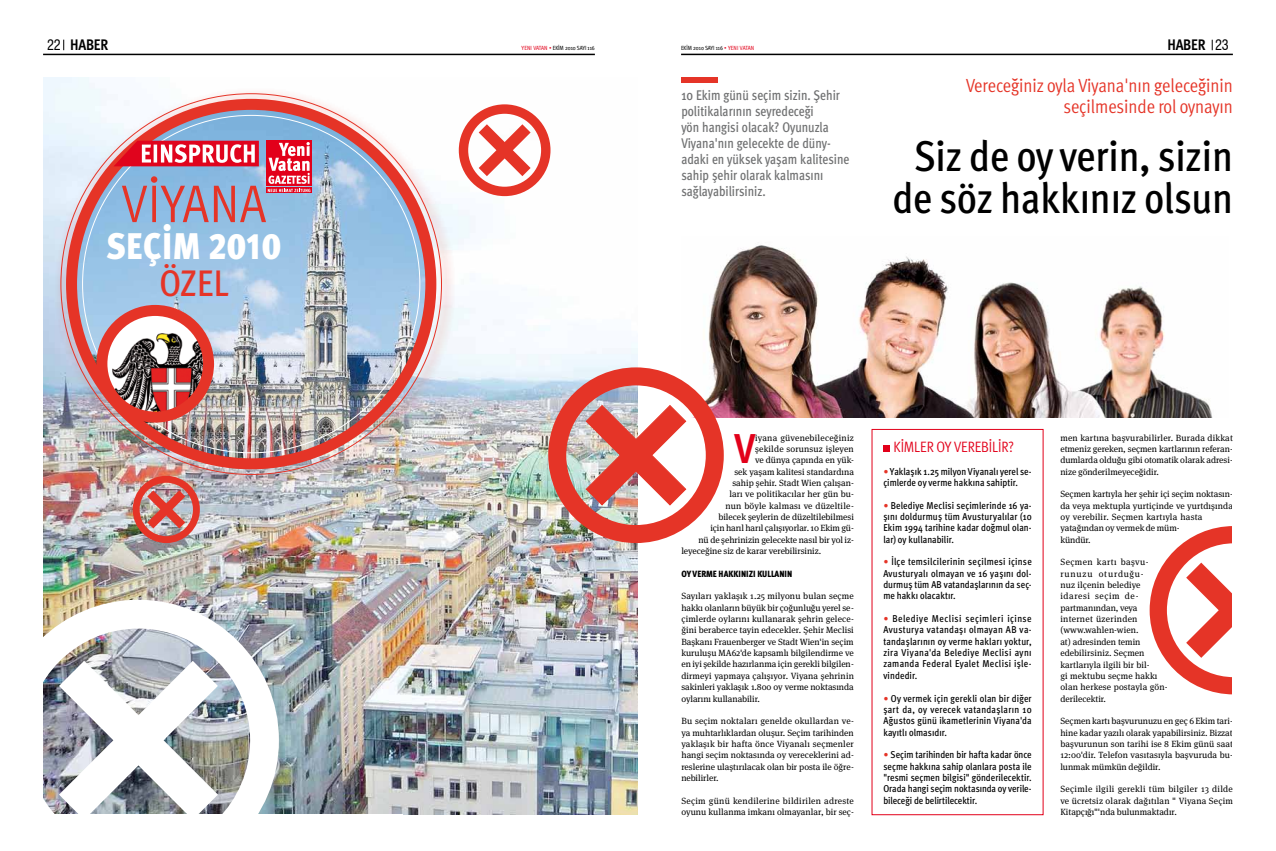
<style>
.page{position:relative;width:1276px;height:851px;background:#fff}
.page>*{position:absolute;margin:0;border:0;box-sizing:border-box;transform-origin:0 0}
.t1{font:53px "Meta Cond Pro";color:#e53427}
.t2{font:500 43px/42px "Meta Cond Pro";letter-spacing:-.005em;color:#000;text-align:center}
.t3{font:700 41.8px "Meta Cond Pro";color:#e2001a}
.t4{font:900 37px "Meta Cond Pro";color:#fff}
.t5{font:500 37px "Meta Cond Pro";color:#e53427}
.t6{font:19px/21px "Meta Cond Pro";letter-spacing:-.005em;color:#e53427;text-align:right}
.t7{font:700 15.3px "Meta Cond Pro";letter-spacing:-.015em;color:#000}
.t8{font:15px "Meta Cond Pro";letter-spacing:-.005em;color:#e2001a}
.t9{font:500 14px/16px "Meta Cond Pro";color:#707172;scale:.95 1}
.t10{font:500 10px/11.3px "Meta Cond Pro";letter-spacing:.005em;color:#000;text-align:justify}
.t11{font:9px/11.3px "Meta Serif Pro";color:#000;text-align:justify}
.t12{font:9px "Meta Serif Pro";letter-spacing:.02em;color:#000}
.t13{font:900 9px "Meta Cond Pro";letter-spacing:.045em;color:#000}
.t14{font:9px "Meta Serif Pro";letter-spacing:.025em;color:#000}
.t15{font:6px "Meta Cond Pro";letter-spacing:-.01em;color:#000}
.s1{font-family:"Swiss 721 BT";font-weight:400;font-stretch:condensed;font-size:14px}
.s2{color:#e2001a}
.s3{font-family:"Meta Serif Pro";font-weight:400;color:#e53427}
</style>
<div class="page">
<hr style="left:43px;top:54px;width:552px;height:1px;background:#000">
<hr style="left:681px;top:54px;width:552px;height:1px;background:#000">
<img style="left:43px;top:78px;width:595px;height:736px">
<img style="left:681px;top:245px;width:532px;height:173px">
<img style="left:43px;top:599px;width:236px;height:215px">
<img style="left:585px;top:404px;width:102px;height:102px">
<div style="left:548px;top:367px;width:176px;height:176px;border:18px solid #e53427;border-radius:50%"></div>
<svg style="left:479px;top:124px;width:51px;height:52px"></svg>
<div style="left:459px;top:104px;width:91px;height:92px;border:9px solid #e53427;border-radius:50%"></div>
<svg style="left:147px;top:490px;width:38px;height:38px"></svg>
<div style="left:133px;top:476px;width:67px;height:67px;border:7px solid #e53427;border-radius:50%"></div>
<div style="left:883px;top:445px;width:7px;height:7px;background:#e2001a"></div>
<div style="left:681px;top:78px;width:37px;height:5px;background:#e53427"></div>
<img style="left:54px;top:87px;width:401px;height:401px">
<img style="left:72px;top:108px;width:359px;height:355px">
<div style="left:66px;top:99px;width:370px;height:370px;border:11px solid #e53427;border-radius:50%"></div>
<svg style="left:102px;top:310px;width:106px;height:107px"></svg>
<img style="left:112px;top:333px;width:96px;height:84px">
<div style="left:96px;top:305px;width:118px;height:117px;border:11px solid #e53427;border-radius:50%"></div>
<div style="left:266px;top:141px;width:46px;height:45px;background:#e2001a"></div>
<svg style="left:266px;top:188px;width:46px;height:5px"></svg>
<svg style="left:268px;top:142px;width:42px;height:50px"></svg>
<svg style="left:114px;top:141px;width:145px;height:25px"></svg>
<svg style="left:1149px;top:526px;width:83px;height:168px"></svg>
<h3 class="t7" style="left:47px;top:35px;width:63px"><span class="s1">22</span> HABER</h3>
<p class="t15" style="left:521px;top:44px;width:75px"><span class="s2">YENI VATAN •</span> EKİM 2010 SAYI 116</p>
<p class="t15" style="left:681px;top:44px;width:74px">EKİM 2010 SAYI 116 <span class="s2">• YENI VATAN</span></p>
<h3 class="t7" style="left:1167px;top:35px;width:63px">HABER <span class="s1">23</span></h3>
<h1 class="t1" style="left:122px;top:169px;width:90px">VİYANA</h1>
<h3 class="t4" style="left:106px;top:222px;width:177px">SEÇİM 2010</h3>
<h3 class="t5" style="left:159px;top:259px;width:71px">ÖZEL</h3>
<h3 class="t9" style="left:681px;top:87px;width:178px">10 Ekim günü seçim sizin. Şehir politikalarının seyredeceği<br>yön hangisi olacak? Oyunuzla<br>Viyana'nın gelecekte de düny&shy;adaki en yüksek yaşam kalitesine sahip şehir olarak kalmasını sağlayabilirsiniz.</h3>
<h3 class="t6" style="left:966px;top:76px;width:268px">Vereceğiniz oyla Viyana'nın geleceğinin seçilmesinde rol oynayın</h3>
<h2 class="t2" style="left:892px;top:136px;width:342px">Siz de oy verin, sizin de söz hakkınız olsun</h2>
<h3 class="t3" style="left:734px;top:421px;width:22px">V</h3>
<p class="t14" style="left:755px;top:431px;width:100px">iyana güvenebileceğiniz</p>
<p class="t11" style="left:755px;top:442px;width:100px">şekilde sorunsuz işleyen</p>
<p class="t11" style="left:755px;top:454px;width:100px">ve dünya çapında en yük-</p>
<p class="t11" style="left:734px;top:465px;width:121px">sek yaşam kalitesi standardına</p>
<p class="t11" style="left:732px;top:476px;width:123px">sahip şehir. Stadt Wien çalışan-</p>
<p class="t11" style="left:729px;top:488px;width:126px">ları ve politikacılar her gün bu-</p>
<p class="t12" style="left:725px;top:499px;width:130px">nun böyle kalması ve düzeltile-</p>
<p class="t11" style="left:718px;top:510px;width:137px">bilecek şeylerin de düzeltilebilmesi</p>
<p class="t11" style="left:710px;top:522px;width:145px">için harıl harıl çalışıyorlar. 10 Ekim gü-</p>
<p class="t11" style="left:698px;top:533px;width:157px">nü de şehrinizin gelecekte nasıl bir yol iz-</p>
<p class="t11" style="left:681px;top:544px;width:141px">leyeceğine siz de karar verebilirsiniz.</p>
<p class="t13" style="left:681px;top:567px;width:112px">OY VERME HAKKINIZI KULLANIN</p>
<p class="t11" style="left:681px;top:590px;width:174px">Sayıları yaklaşık 1.25 milyonu bulan seçme hakkı olanların büyük bir çoğunluğu yerel se&shy;çimlerde oylarını kullanarak şehrin gelece&shy;ğini beraberce tayin edecekler. Şehir Meclisi Başkanı Frauenberger ve Stadt Wien'in seçim kuruluşu MA62'de kapsamlı bilgilendirme ve en iyi şekilde hazırlanma için gerekli bilgilen&shy;dirmeyi yapmaya çalışıyor. Viyana şehrinin sakinleri yaklaşık 1.800 oy verme noktasında oylarını kullanabilir.</p>
<p class="t11" style="left:681px;top:714px;width:174px">Bu seçim noktaları genelde okullardan ve&shy;ya muhtarlıklardan oluşur. Seçim tarihinden yaklaşık bir hafta önce Viyanalı seçmenler hangi seçim noktasında oy vereceklerini ad&shy;reslerine ulaştırılacak olan bir posta ile öğre&shy;nebilirler.</p>
<p class="t11" style="left:681px;top:794px;width:174px">Seçim günü kendilerine bildirilen adreste oyunu kullanma imkanı olmayanlar, bir seç-</p>
<h3 class="t8" style="left:893px;top:437px;width:122px">Kimler oy verebilir?</h3>
<p class="t10" style="left:883px;top:465px;width:150px"><span class="s3">•</span> Yaklaşık 1.25 milyon Viyanalı yerel se&shy;çimlerde oy verme hakkına sahiptir.</p>
<p class="t10" style="left:883px;top:499px;width:150px"><span class="s3">•</span> Belediye Meclisi seçimlerinde 16 ya&shy;şını doldurmuş tüm Avusturyalılar (10<br>Ekim 1994 tarihine kadar doğmul olan&shy;lar) oy kullanabilir.</p>
<p class="t10" style="left:883px;top:556px;width:150px"><span class="s3">•</span> İlçe temsilcilerinin seçilmesi içinse Avusturyalı olmayan ve 16 yaşını dol&shy;durmuş tüm AB vatandaşlarının da seç&shy;me hakkı olacaktır.</p>
<p class="t10" style="left:883px;top:613px;width:150px"><span class="s3">•</span> Belediye Meclisi seçimleri içinse Avusturya vatandaşı olmayan AB va&shy;tandaşlarının oy verme hakları yoktur, zira Viyana'da Belediye Meclisi aynı zamanda Federal Eyalet Meclisi işle&shy;vindedir.</p>
<p class="t10" style="left:883px;top:692px;width:150px"><span class="s3">•</span> Oy vermek için gerekli olan bir diğer şart da, oy verecek vatandaşların 10<br>Ağustos günü ikametlerinin Viyana'da kayıtlı olmasıdır.</p>
<p class="t10" style="left:883px;top:749px;width:150px"><span class="s3">•</span> Seçim tarihinden bir hafta kadar önce seçme hakkına sahip olanlara posta ile "resmi seçmen bilgisi" gönderilecektir.<br>Orada hangi seçim noktasında oy verile&shy;bileceği de belirtilecektir.</p>
<p class="t11" style="left:1060px;top:431px;width:174px">men kartına başvurabilirler. Burada dikkat etmeniz gereken, seçmen kartlarının referan&shy;dumlarda olduğu gibi otomatik olarak adresi&shy;nize gönderilmeyeceğidir.</p>
<p class="t11" style="left:1060px;top:488px;width:174px;text-align:left">Seçmen kartıyla her şehir içi seçim noktasın&shy;da veya mektupla yurtiçinde ve yurtdışında oy verebilir. Seçmen kartıyla hasta yatağından oy vermek de müm-<br>kündür.</p>
<p class="t11" style="left:1060px;top:556px;width:109px;text-align:left">Seçmen kartı başvu&shy;runuzu oturduğu-<br>nuz ilçenin belediye idaresi seçim de&shy;partmanından, veya internet üzerinden (www.wahlen-wien.<br>at) adresinden temin edebilirsiniz. Seçmen kartlarıyla ilgili bir bil-<br>gi mektubu seçme hakkı olan herkese postayla gön&shy;derilecektir.</p>
<p class="t11" style="left:1060px;top:715px;width:174px">Seçmen kartı başvurunuzu en geç 6 Ekim tari&shy;hine kadar yazılı olarak yapabilirsiniz. Bizzat başvurunun son tarihi ise 8 Ekim günü saat 12:00'dir. Telefon vasıtasıyla başvuruda bu&shy;lunmak mümkün değildir.</p>
<p class="t11" style="left:1060px;top:783px;width:174px">Seçimle ilgili gerekli tüm bilgiler 13 dilde ve ücretsiz olarak dağıtılan " Viyana Seçim Kitapçığı"'nda bulunmaktadır.</p>
</div>
